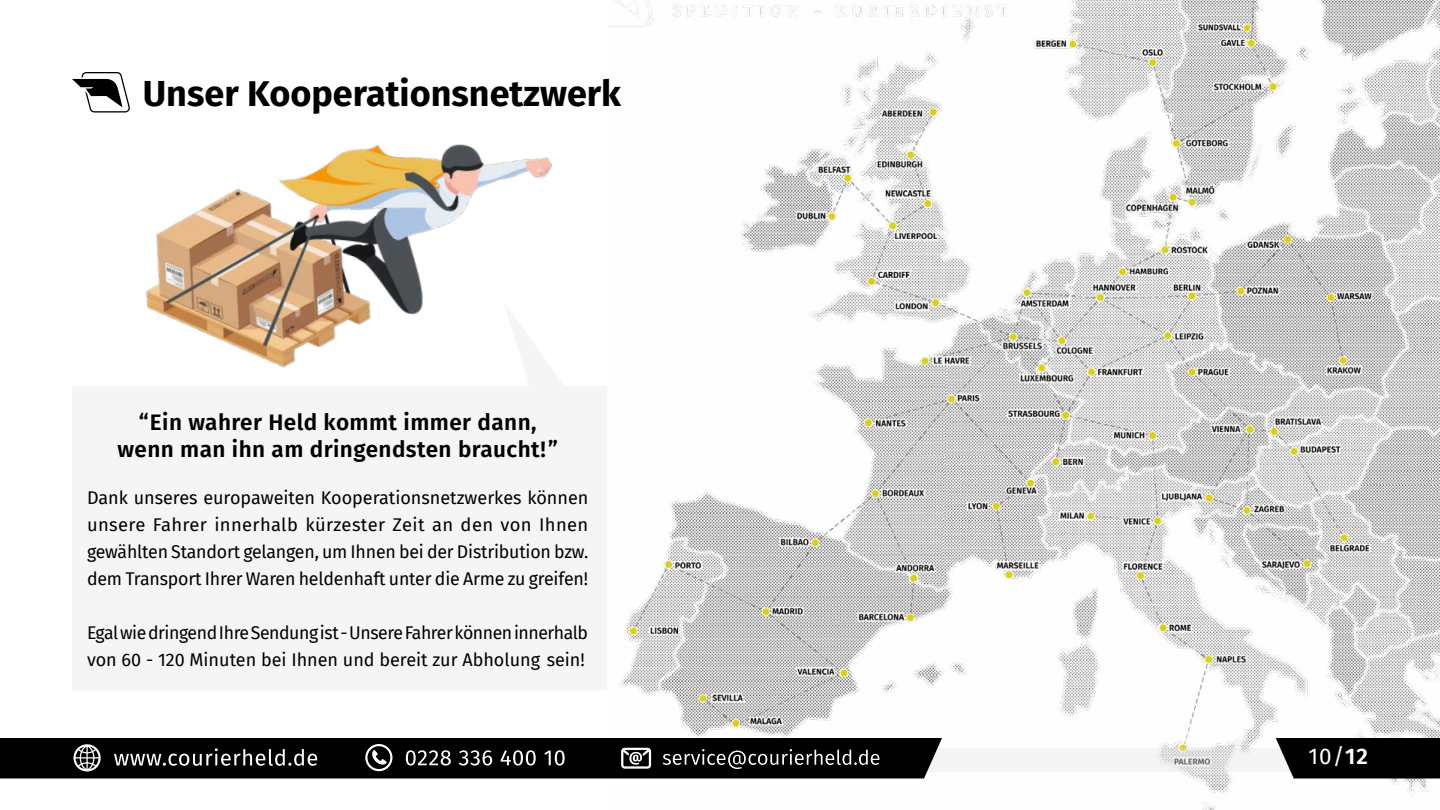
<style>
.page{position:relative;width:1440px;height:810px;background:#fff}
.page>*{position:absolute;margin:0;border:0;box-sizing:border-box;transform-origin:0 0}
.t1{font:700 36px "Fira Sans";color:#000}
.t2{font:600 22.5px/27px "Fira Sans";letter-spacing:.02em;color:#000;text-align:center}
.t3{font:22.5px "Fira Sans";color:#fff}
.t4{font:18px/27px "Fira Sans";letter-spacing:-.01em;color:#000;text-align:justify}
.s1{font-weight:600}
</style>
<div class="page">
<img style="left:607px;top:0;width:833px;height:810px">
<svg style="left:72px;top:72px;width:37px;height:40px"></svg>
<img style="left:109px;top:72px;width:443px;height:296px">
<svg style="left:942px;top:748px;width:334px;height:24px;fill:#f4f4f4"></svg>
<div style="left:1276px;top:738px;width:164px;height:40px;background:#000"></div>
<svg style="left:0;top:738px;width:942px;height:40px;background:#181818"></svg>
<h1 class="t1" style="left:143px;top:63px;width:480px">Unser Kooperationsnetzwerk</h1>
<p class="t2" style="left:117px;top:408px;width:442px">“Ein wahrer Held kommt immer dann, wenn man ihn am dringendsten braucht!”</p>
<p class="t4" style="left:87px;top:483px;width:503px">Dank unseres europaweiten Kooperationsnetzwerkes können unsere Fahrer innerhalb kürzester Zeit an den von Ihnen gewählten Standort gelangen, um Ihnen bei der Distribution bzw. dem Transport Ihrer Waren heldenhaft unter die Arme zu greifen!</p>
<p class="t4" style="left:87px;top:618px;width:503px">Egal wie dringend Ihre Sendung ist - Unsere Fahrer können innerhalb von 60 - 120 Minuten bei Ihnen und bereit zur Abholung sein!</p>
<p class="t3" style="left:1309px;top:739px;width:61px">10/<span class="s1">12</span></p>
</div>
